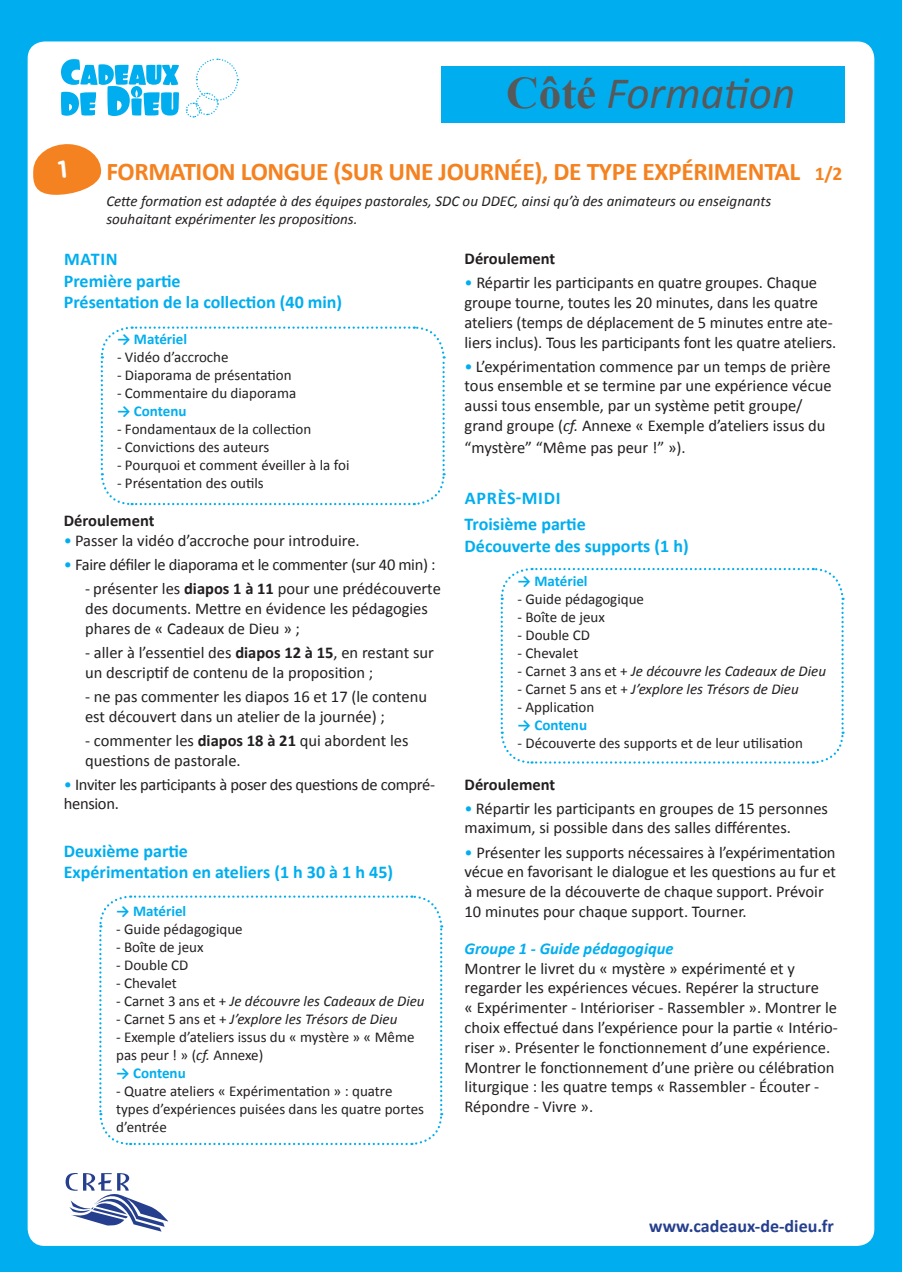
<style>
.page{position:relative;width:902px;height:1272px;background:#fff}
.page>*{position:absolute;margin:0;border:0;box-sizing:border-box;transform-origin:0 0}
.Titre_1{font:italic 45px "Calibri";color:#57585a}
.Titre_1-2{font:700 25.5px "Calibri";letter-spacing:-.015em;color:#f58220}
.Titre_3_Formation{font:700 18px "Calibri";color:#00aeef}
.t1{font:700 18px "Calibri";color:#253f8e}
.Normal_11{font:700 18px "Calibri";letter-spacing:.04em;color:#00aeef}
.Normal_11-2{font:16.5px/19.8px "Calibri";letter-spacing:-.005em;color:#231f20}
.Normal_11_retrait_6{font:16.5px/19.8px "Calibri";color:#231f20}
.Titre_4_Formation{font:italic 700 16.5px "Calibri";color:#00aeef}
.Normal_11-3{font:700 16.5px "Calibri";color:#231f20}
.Titre_3_Formation-2{font:700 16.5px "Calibri";color:#231f20}
.Normal_10{font:15px/18px "Calibri";color:#231f20}
.Normal_10-2{font:italic 15px/18px "Calibri";color:#231f20}
.Titre_2{font:700 15px "Calibri";color:#00aeef}
.Normal_10-3{font:700 15px "Calibri";color:#00aeef}
.s1{font-family:"Times New Roman";font-weight:700;font-style:normal}
.s2{font-size:19.5px}
.s3{color:#00aeef}
.s4{font-weight:700}
.s5{font-style:normal}
.s6{font-style:italic}
</style>
<div class="page">
<div style="left:0;top:0;width:901px;height:1271px;background:#00aeef"></div>
<div style="left:28px;top:41px;width:846px;height:1204px;background:#fff;border-radius:17px"></div>
<svg style="left:185px;top:58px;width:54px;height:60px"></svg>
<svg style="left:61px;top:59px;width:118px;height:57px"></svg>
<svg style="left:66px;top:1173px;width:102px;height:58px"></svg>
<svg style="left:99px;top:895px;width:344px;height:251px"></svg>
<div style="left:441px;top:66px;width:403px;height:57px;background:#00aeef"></div>
<svg style="left:100px;top:326px;width:346px;height:180px"></svg>
<svg style="left:500px;top:567px;width:344px;height:197px"></svg>
<svg style="left:33px;top:144px;width:69px;height:51px"></svg>
<p class="Titre_1" style="left:506px;top:62px;width:290px"><span class="s1">Côté</span> Formation</p>
<p class="Titre_1-2" style="left:106px;top:154px;width:737px">FORMATION LONGUE (SUR UNE JOURNÉE), DE TYPE EXPÉRIMENTAL <span class="s2">1/2</span></p>
<p class="Normal_10-2" style="left:106px;top:191px;width:666px">Cette formation est adaptée à des équipes pastorales, SDC ou DDEC, ainsi qu’à des animateurs ou enseignants souhaitant expérimenter les propositions.</p>
<p class="Titre_3_Formation" style="left:64px;top:246px;width:55px">MATIN</p>
<p class="Titre_3_Formation" style="left:64px;top:268px;width:118px">Première partie</p>
<p class="Titre_3_Formation" style="left:64px;top:290px;width:280px">Présentation de la collection (40 min)</p>
<p class="Titre_2" style="left:117px;top:329px;width:72px">→ Matériel</p>
<p class="Normal_10" style="left:117px;top:348px;width:113px">- Vidéo d’accroche</p>
<p class="Normal_10" style="left:117px;top:366px;width:176px">- Diaporama de présentation</p>
<p class="Normal_10" style="left:117px;top:384px;width:181px">- Commentaire du diaporama</p>
<p class="Normal_10-3" style="left:117px;top:401px;width:71px">→ Contenu</p>
<p class="Normal_10" style="left:117px;top:420px;width:196px">- Fondamentaux de la collection</p>
<p class="Normal_10" style="left:117px;top:438px;width:154px">- Convictions des auteurs</p>
<p class="Normal_10" style="left:117px;top:456px;width:234px">- Pourquoi et comment éveiller à la foi</p>
<p class="Normal_10" style="left:117px;top:474px;width:148px">- Présentation des outils</p>
<p class="Titre_3_Formation-2" style="left:64px;top:509px;width:92px">Déroulement</p>
<p class="Normal_11-2" style="left:64px;top:530px;width:297px"><span class="s3">•</span> Passer la vidéo d’accroche pour introduire.</p>
<p class="Normal_11-2" style="left:64px;top:554px;width:373px"><span class="s3">•</span> Faire défiler le diaporama et le commenter (sur 40 min) :</p>
<p class="Normal_11_retrait_6" style="left:85px;top:578px;width:357px">- présenter les <span class="s4">diapos 1 à 11</span> pour une prédécouverte des documents. Mettre en évidence les pédagogies phares de « Cadeaux de Dieu » ;</p>
<p class="Normal_11_retrait_6" style="left:85px;top:642px;width:350px">- aller à l’essentiel des <span class="s4">diapos 12 à 15</span>, en restant sur un descriptif de contenu de la proposition ;</p>
<p class="Normal_11_retrait_6" style="left:85px;top:686px;width:343px">- ne pas commenter les diapos 16 et 17 (le contenu est découvert dans un atelier de la journée) ;</p>
<p class="Normal_11_retrait_6" style="left:85px;top:730px;width:325px">- commenter les <span class="s4">diapos 18 à 21</span> qui abordent les questions de pastorale.</p>
<p class="Normal_11-2" style="left:64px;top:773px;width:373px"><span class="s3">•</span> Inviter les participants à poser des questions de compré&shy;hension.</p>
<p class="Titre_3_Formation" style="left:64px;top:838px;width:126px">Deuxième partie</p>
<p class="Titre_3_Formation" style="left:64px;top:859px;width:331px">Expérimentation en ateliers (1 h 30 à 1 h 45)</p>
<p class="Titre_2" style="left:116px;top:900px;width:72px">→ Matériel</p>
<p class="Normal_10" style="left:116px;top:919px;width:128px">- Guide pédagogique</p>
<p class="Normal_10" style="left:116px;top:937px;width:89px">- Boîte de jeux</p>
<p class="Normal_10" style="left:116px;top:955px;width:74px">- Double CD</p>
<p class="Normal_10" style="left:116px;top:973px;width:62px">- Chevalet</p>
<p class="Normal_10-2" style="left:116px;top:991px;width:310px"><span class="s5">- Carnet 3 ans et +</span> Je découvre les Cadeaux de Dieu</p>
<p class="Normal_10-2" style="left:116px;top:1009px;width:283px"><span class="s5">- Carnet 5 ans et +</span> J’explore les Trésors de Dieu</p>
<p class="Normal_10" style="left:116px;top:1027px;width:300px"><span class="s6">-</span> Exemple d’ateliers issus du « mystère » « Même pas peur ! » (<span class="s6">cf.</span> Annexe)</p>
<p class="Normal_10-3" style="left:116px;top:1062px;width:71px">→ Contenu</p>
<p class="Normal_10" style="left:116px;top:1081px;width:309px">- Quatre ateliers « Expérimentation » : quatre types d’expériences puisées dans les quatre portes d’entrée</p>
<p class="Normal_11-3" style="left:464px;top:247px;width:92px">Déroulement</p>
<p class="Normal_11-2" style="left:464px;top:272px;width:373px"><span class="s3">•</span> Répartir les participants en quatre groupes. Chaque groupe tourne, toutes les 20 minutes, dans les quatre ateliers (temps de déplacement de 5 minutes entre ate&shy;liers inclus). Tous les participants font les quatre ateliers.</p>
<p class="Normal_11-2" style="left:464px;top:356px;width:368px"><span class="s3">•</span> L’expérimentation commence par un temps de prière tous ensemble et se termine par une expérience vécue aussi tous ensemble, par un système petit groupe/ grand groupe (<span class="s6">cf.</span> Annexe « Exemple d’ateliers issus du</p>
<p class="Normal_11-2" style="left:464px;top:437px;width:223px">“mystère” “Même pas peur !” »).</p>
<p class="Normal_11" style="left:465px;top:485px;width:97px">APRÈS-MIDI</p>
<p class="Titre_3_Formation" style="left:464px;top:511px;width:123px">Troisième partie</p>
<p class="Titre_3_Formation" style="left:464px;top:533px;width:225px">Découverte des supports (1 h)</p>
<p class="Titre_2" style="left:517px;top:571px;width:72px">→ Matériel</p>
<p class="Normal_10" style="left:517px;top:590px;width:128px">- Guide pédagogique</p>
<p class="Normal_10" style="left:517px;top:608px;width:89px">- Boîte de jeux</p>
<p class="Normal_10" style="left:517px;top:626px;width:74px">- Double CD</p>
<p class="Normal_10" style="left:517px;top:644px;width:62px">- Chevalet</p>
<p class="Normal_10-2" style="left:517px;top:661px;width:310px"><span class="s5">- Carnet 3 ans et +</span> Je découvre les Cadeaux de Dieu</p>
<p class="Normal_10-2" style="left:517px;top:679px;width:283px"><span class="s5">- Carnet 5 ans et +</span> J’explore les Trésors de Dieu</p>
<p class="Normal_10" style="left:517px;top:698px;width:78px">- Application</p>
<p class="Normal_10-3" style="left:517px;top:715px;width:71px">→ Contenu</p>
<p class="Normal_10" style="left:517px;top:734px;width:287px">- Découverte des supports et de leur utilisation</p>
<p class="Normal_11-3" style="left:464px;top:772px;width:92px">Déroulement</p>
<p class="Normal_11-2" style="left:464px;top:797px;width:365px"><span class="s3">•</span> Répartir les participants en groupes de 15 personnes maximum, si possible dans des salles différentes.</p>
<p class="Normal_11-2" style="left:464px;top:841px;width:373px"><span class="s3">•</span> Présenter les supports nécessaires à l’expérimentation vécue en favorisant le dialogue et les questions au fur et à mesure de la découverte de chaque support. Prévoir 10 minutes pour chaque support. Tourner.</p>
<p class="Titre_4_Formation" style="left:464px;top:936px;width:210px">Groupe 1 - Guide pédagogique</p>
<p class="Normal_11-2" style="left:464px;top:957px;width:375px">Montrer le livret du « mystère » expérimenté et y regarder les expériences vécues. Repérer la structure<br>« Expérimenter - Intérioriser - Rassembler ». Montrer le choix effectué dans l’expérience pour la partie « Intério&shy;riser ». Présenter le fonctionnement d’une expérience.<br>Montrer le fonctionnement d’une prière ou célébration liturgique : les quatre temps « Rassembler - Écouter - Répondre - Vivre ».</p>
<p class="t1" style="left:649px;top:1213px;width:186px">www.cadeaux-de-dieu.fr</p>
</div>
